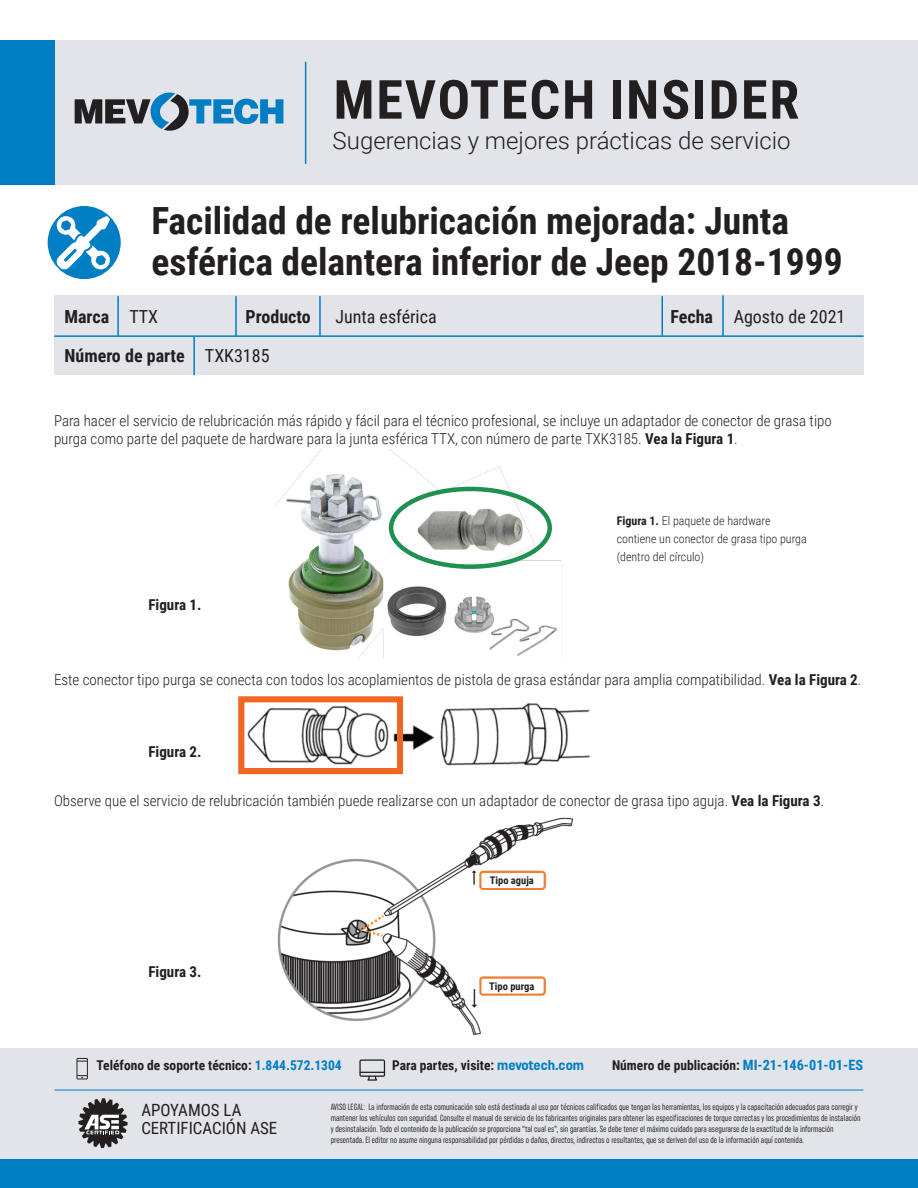
<style>
.page{position:relative;width:918px;height:1188px;background:#fff}
.page>*{position:absolute;margin:0;border:0;box-sizing:border-box;transform-origin:0 0}
.t1{font:700 54px "Roboto Condensed";letter-spacing:.035em;color:#231f20}
.t2{font:700 37.5px/40.5px "Roboto Condensed";color:#231f20}
.t3{font:300 24px "Roboto";color:#231f20}
.t4{font:700 18px "Roboto Condensed";color:#231f20}
.t5{font:18px "Roboto Condensed";color:#231f20}
.t6{font:16.8px/18px "Roboto Condensed";color:#231f20}
.Basic_Body{font:300 15px/18px "Roboto Condensed";color:#231f20}
.Basic_Body-2{font:700 15px "Roboto Condensed";color:#231f20}
.t7{font:700 13.5px "Roboto Condensed";color:#231f20}
.Basic_Body-3{font:300 12px/18px "Roboto Condensed";color:#231f20}
.Basic_Body-4{font:700 10.5px "Roboto Condensed";color:#231f20}
.t8{font:extra-condensed 9px/10.8px "Uniform";color:#231f20}
.s1{font-weight:400}
.s2{font-weight:700}
.s3{color:#007ec4}
.s4{font-family:"Uniform Condensed";font-size:14.25px;color:#007ec4}
.s5{font-size:14.25px;color:#007ec4}
</style>
<div class="page">
<div style="left:54px;top:296px;width:810px;height:79px;background:#e2e4e9"></div>
<hr style="left:235px;top:297px;width:2px;height:39px;background:#007ec4">
<hr style="left:662px;top:297px;width:1px;height:39px;background:#007ec4">
<hr style="left:319px;top:297px;width:2px;height:39px;background:#007ec4">
<hr style="left:722px;top:296px;width:2px;height:39px;background:#007ec4">
<hr style="left:117px;top:297px;width:2px;height:39px;background:#007ec4">
<hr style="left:55px;top:335px;width:808px;height:2px;background:#007ec4">
<hr style="left:193px;top:337px;width:2px;height:38px;background:#007ec4">
<div style="left:0;top:1049px;width:918px;height:139px;background:#e2e4e9"></div>
<div style="left:0;top:1160px;width:918px;height:28px;background:#007ec4"></div>
<svg style="left:78px;top:1098px;width:50px;height:50px"></svg>
<svg style="left:76px;top:1058px;width:12px;height:21px"></svg>
<svg style="left:359px;top:1059px;width:26px;height:22px"></svg>
<hr style="left:55px;top:1090px;width:808px;height:1px;background:#007ec4">
<div style="left:45px;top:40px;width:873px;height:145px;background:#e2e4e9"></div>
<div style="left:0;top:40px;width:54px;height:145px;background:#007ec4"></div>
<svg style="left:75px;top:93px;width:208px;height:38px"></svg>
<hr style="left:305px;top:62px;width:1px;height:101px;background:#007ec4">
<div style="left:48px;top:206px;width:73px;height:73px;background:#007ec4;border-radius:50%"></div>
<svg style="left:56px;top:215px;width:54px;height:54px"></svg>
<img style="left:275px;top:450px;width:286px;height:208px">
<img style="left:239px;top:697px;width:351px;height:78px">
<img style="left:277px;top:818px;width:297px;height:217px">
<div style="left:389px;top:487px;width:163px;height:82px;border:4px solid #1f9050;border-radius:50%"></div>
<div style="left:238px;top:696px;width:165px;height:78px;border:6px solid #f36621"></div>
<div style="left:483px;top:874px;width:58px;height:13px;background:#fff"></div>
<div style="left:483px;top:979px;width:58px;height:14px;background:#fff"></div>
<p class="t1" style="left:334px;top:62px;width:467px">MEVOTECH INSIDER</p>
<p class="t3" style="left:333px;top:123px;width:460px">Sugerencias y mejores prácticas de servicio</p>
<p class="t2" style="left:151px;top:199px;width:693px">Facilidad de relubricación mejorada: Junta esférica delantera inferior de Jeep 2018-1999</p>
<p class="t4" style="left:64px;top:304px;width:95px">Marca <span class="s1">TTX</span></p>
<p class="t4" style="left:246px;top:304px;width:67px">Producto</p>
<p class="t5" style="left:335px;top:304px;width:103px">Junta esférica</p>
<p class="t5" style="left:670px;top:304px;width:177px"><span class="s2">Fecha</span> Agosto de 2021</p>
<p class="t4" style="left:64px;top:343px;width:207px">Número de parte <span class="s1">TXK3185</span></p>
<p class="Basic_Body" style="left:54px;top:411px;width:779px">Para hacer el servicio de relubricación más rápido y fácil para el técnico profesional, se incluye un adaptador de conector de grasa tipo purga como parte del paquete de hardware para la junta esférica TTX, con número de parte TXK3185. <span class="s2">Vea la Figura 1</span>.</p>
<p class="Basic_Body-2" style="left:148px;top:594px;width:55px">Figura 1.</p>
<p class="Basic_Body-3" style="left:617px;top:512px;width:192px"><span class="s2">Figura 1.</span> El paquete de hardware contiene un conector de grasa tipo purga (dentro del círculo)</p>
<p class="Basic_Body" style="left:54px;top:670px;width:809px">Este conector tipo purga se conecta con todos los acoplamientos de pistola de grasa estándar para amplia compatibilidad. <span class="s2">Vea la Figura 2</span>.</p>
<p class="Basic_Body-2" style="left:148px;top:741px;width:55px">Figura 2.</p>
<p class="Basic_Body" style="left:54px;top:791px;width:772px">Observe que el servicio de relubricación también puede realizarse con un adaptador de conector de grasa tipo aguja. <span class="s2">Vea la Figura 3</span>.</p>
<p class="Basic_Body-2" style="left:148px;top:961px;width:55px">Figura 3.</p>
<p class="Basic_Body-4" style="left:490px;top:873px;width:46px">Tipo aguja</p>
<p class="Basic_Body-4" style="left:489px;top:979px;width:47px">Tipo purga</p>
<p class="t7" style="left:97px;top:1055px;width:247px">Teléfono de soporte técnico: <span class="s3">1.844.572.1304</span></p>
<p class="t7" style="left:392px;top:1055px;width:193px">Para partes, visite: <span class="s4">mevotech.com</span></p>
<p class="t7" style="left:612px;top:1055px;width:252px">Número de publicación: <span class="s5">MI-21-146-01-01-ES</span></p>
<p class="t6" style="left:141px;top:1101px;width:137px">APOYAMOS LA<br>CERTIFICACIÓN ASE</p>
<p class="t8" style="left:331px;top:1102px;width:531px">AVISO LEGAL: La información de esta comunicación solo está destinada al uso por técnicos calificados que tengan las herramientas, los equipos y la capacitación adecuados para corregir y mantener los vehículos con seguridad. Consulte el manual de servicio de los fabricantes originales para obtener las especificaciones de torque correctas y los procedimientos de instalación y desinstalación. Todo el contenido de la publicación se proporciona “tal cual es”, sin garantías. Se debe tener el máximo cuidado para asegurarse de la exactitud de la información presentada. El editor no asume ninguna responsabilidad por pérdidas o daños, directos, indirectos o resultantes, que se deriven del uso de la información aquí contenida.</p>
</div>
